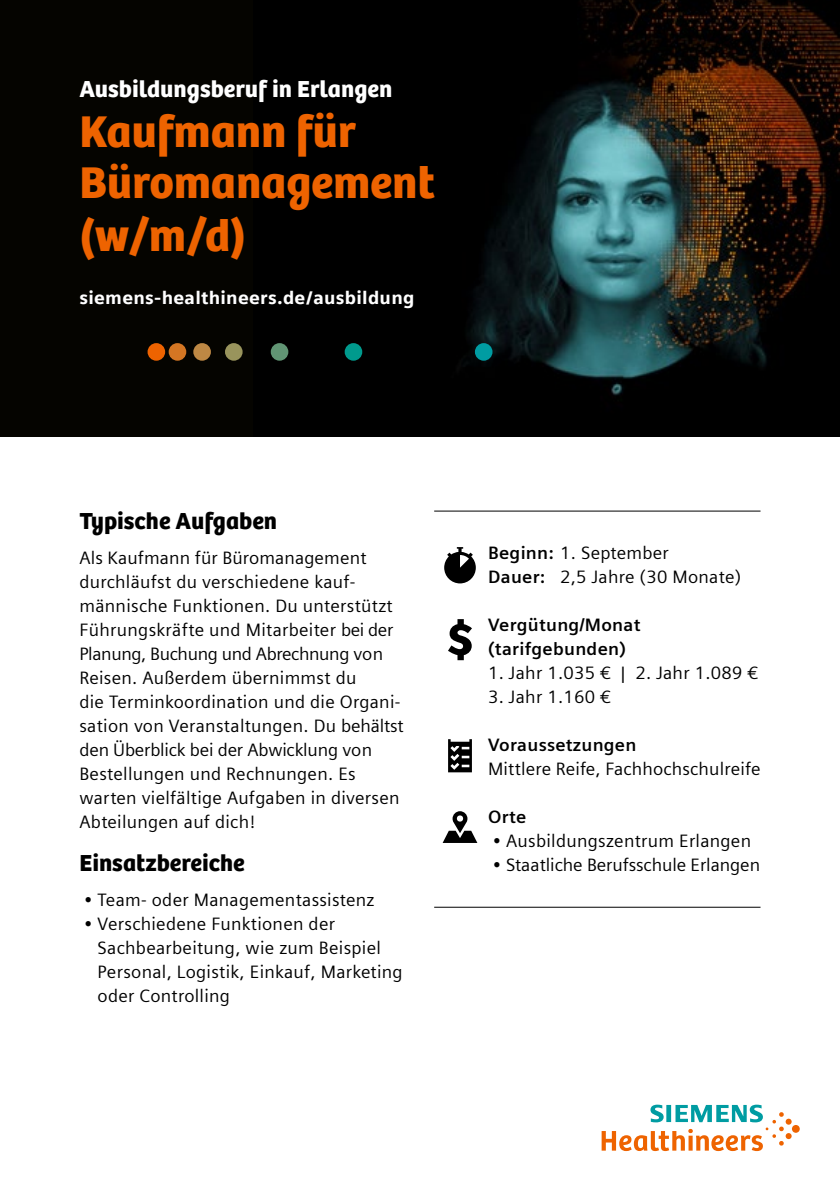
<style>
.page{position:relative;width:840px;height:1191px;background:#fff}
.page>*{position:absolute;margin:0;border:0;box-sizing:border-box;transform-origin:0 0}
.t1{font:46px/51.8px "SH Bree Headline Regular";letter-spacing:-.005em;color:#ee6300}
.t2{font:24px "SH Bree Headline Regular";color:#000}
.t3{font:24px "SH Bree Headline Regular";color:#fff}
.t4{font:18px/24px "Siemens Sans";letter-spacing:.015em;color:#000}
.t5{font:700 18px/24px "Siemens Sans";letter-spacing:.015em;color:#000}
.t6{font:900 18px "Siemens Sans";letter-spacing:.015em;color:#fff}
.t7{font:18px "Siemens Sans";letter-spacing:-.005em;color:#000}
.s1{font-weight:700}
</style>
<div class="page">
<svg style="left:601px;top:1104px;width:198px;height:47px"></svg>
<div style="left:0;top:0;width:839px;height:437px;background:#050400"></div>
<img style="left:282px;top:0;width:557px;height:396px">
<div style="left:147px;top:343px;width:18px;height:18px;background:#ee6300;border-radius:50%"></div>
<div style="left:168px;top:343px;width:18px;height:18px;background:#d47623;border-radius:50%"></div>
<div style="left:193px;top:343px;width:18px;height:18px;background:#be8844;border-radius:50%"></div>
<div style="left:225px;top:343px;width:17px;height:18px;background:#99945c;border-radius:50%"></div>
<div style="left:270px;top:343px;width:18px;height:18px;background:#619574;border-radius:50%"></div>
<div style="left:344px;top:343px;width:18px;height:18px;background:#009a8d;border-radius:50%"></div>
<div style="left:474px;top:343px;width:18px;height:18px;background:#009ca2;border-radius:50%"></div>
<hr style="left:434px;top:907px;width:326px;height:1px;background:#000">
<hr style="left:434px;top:511px;width:326px;height:1px;background:#000">
<svg style="left:448px;top:619px;width:23px;height:41px"></svg>
<svg style="left:444px;top:547px;width:31px;height:36px"></svg>
<svg style="left:448px;top:739px;width:23px;height:33px"></svg>
<svg style="left:442px;top:811px;width:35px;height:32px"></svg>
<h2 class="t3" style="left:79px;top:70px;width:314px">Ausbildungsberuf in Erlangen</h2>
<h1 class="t1" style="left:79px;top:104px;width:357px">Kaufmann für<br>Büromanagement (w/m/d)</h1>
<p class="t6" style="left:79px;top:283px;width:336px">siemens-healthineers.de/ausbildung</p>
<h2 class="t2" style="left:79px;top:502px;width:199px">Typische Aufgaben</h2>
<p class="t4" style="left:79px;top:545px;width:325px">Als Kaufmann für Büromanagement durchläufst du verschiedene kauf&shy;männische Funktionen. Du unterstützt Führungskräfte und Mitarbeiter bei der Planung, Buchung und Abrechnung von Reisen. Außerdem übernimmst du<br>die Terminkoordination und die Organi&shy;sation von Veranstaltungen. Du behältst den Überblick bei der Abwicklung von Bestellungen und Rechnungen. Es warten vielfältige Aufgaben in diversen Abteilungen auf dich!</p>
<h2 class="t2" style="left:79px;top:843px;width:167px">Einsatzbereiche</h2>
<p class="t4" style="left:84px;top:886px;width:292px">• Team- oder Managementassistenz</p>
<p class="t4" style="left:98px;top:910px;width:306px;text-indent:-14px">• Verschiedene Funktionen der<br>Sachbearbeitung, wie zum Beispiel<br>Personal, Logistik, Einkauf, Marketing oder Controlling</p>
<p class="t4" style="left:488px;top:539px;width:254px"><span class="s1">Beginn:</span> 1. September<br><span class="s1">Dauer:</span> 2,5 Jahre (30 Monate)</p>
<p class="t5" style="left:488px;top:612px;width:154px">Vergütung/Monat (tarifgebunden)</p>
<p class="t4" style="left:488px;top:659px;width:271px">1. Jahr 1.035 € | 2. Jahr 1.089 €</p>
<p class="t4" style="left:488px;top:683px;width:124px">3. Jahr 1.160 €</p>
<p class="t5" style="left:488px;top:732px;width:150px">Voraussetzungen</p>
<p class="t4" style="left:488px;top:755px;width:274px">Mittlere Reife, Fachhochschulreife</p>
<p class="t5" style="left:488px;top:804px;width:40px">Orte</p>
<p class="t4" style="left:492px;top:827px;width:260px">• Ausbildungszentrum Erlangen</p>
<p class="t7" style="left:492px;top:851px;width:269px">• Staatliche Berufsschule Erlangen</p>
</div>
